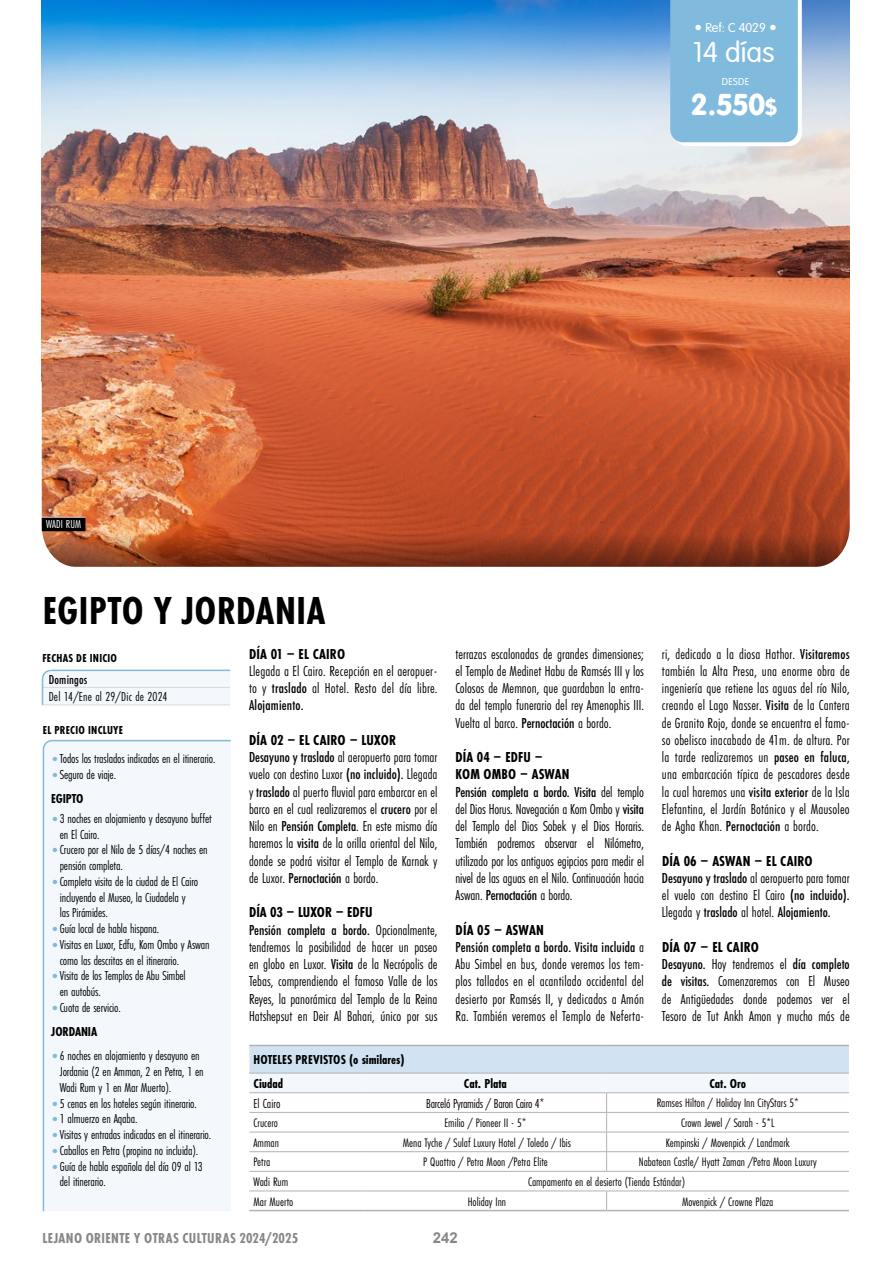
<style>
.page{position:relative;width:893px;height:1263px;background:#fff}
.page>*{position:absolute;margin:0;border:0;box-sizing:border-box;transform-origin:0 0}
.t1{font:700 40.5px "Futura PT Cond";letter-spacing:.01em;color:#000}
.t2{font:31.5px "VAG Rundschrift D";color:#fff}
.t3{font:300 30px "VAG Rundschrift D";color:#fff}
.t4{font:15px/17.2px "Futura PT Cond";color:#000}
.t5{font:700 15px "Futura PT Cond";letter-spacing:.025em;color:#878787}
.t6{font:700 15px "Futura PT Cond";letter-spacing:.01em;color:#000}
.t7{font:700 15px "Arial";color:#878787}
.t8{font:13.5px/15.8px "Futura PT Cond";letter-spacing:-.01em;color:#000}
.t9{font:700 13.5px/23.7px "Futura PT Cond";color:#000}
.t10{font:13.5px "Futura PT Cond";letter-spacing:.01em;color:#000}
.t11{font:300 13.5px "VAG Rundschrift D";color:#fff}
.t12{font:500 13.5px "Futura PT Cond";letter-spacing:.01em;color:#000}
.t13{font:12.75px "Futura PT Cond";color:#000}
.t14{font:700 12px "Futura PT Cond";letter-spacing:.02em;color:#000}
.t15{font:12px "Futura PT Cond";letter-spacing:.01em;color:#fff}
.t16{font:300 10.5px "VAG Rundschrift D";letter-spacing:.03em;color:#fff}
.s1{font-size:16.5px}
.s2{font-family:"VAG Rounded Std";font-weight:700;font-size:22.5px}
.s3{font-weight:500}
.s4{font-weight:700}
.s5{font-family:"The Sans Cd LF3";font-weight:300;font-size:22.5px;color:#80badc}
</style>
<div class="page">
<img style="left:42px;top:0;width:808px;height:382px">
<svg style="left:41px;top:382px;width:809px;height:185px;background:#bf5832"></svg>
<hr style="left:42px;top:517px;width:43px;height:1px;background:#fff">
<div style="left:42px;top:518px;width:43px;height:13px;background:#000"></div>
<hr style="left:249px;top:1210px;width:115px;height:1px;background:#b3b2b2">
<hr style="left:364px;top:1210px;width:243px;height:1px;background:#b3b2b2">
<hr style="left:607px;top:1210px;width:242px;height:1px;background:#b3b2b2">
<hr style="left:249px;top:1171px;width:115px;height:1px;background:#b3b2b2">
<hr style="left:249px;top:1191px;width:115px;height:1px;background:#b3b2b2">
<hr style="left:364px;top:1171px;width:243px;height:1px;background:#b3b2b2">
<hr style="left:607px;top:1171px;width:242px;height:1px;background:#b3b2b2">
<hr style="left:364px;top:1191px;width:243px;height:1px;background:#b3b2b2">
<hr style="left:607px;top:1191px;width:242px;height:1px;background:#b3b2b2">
<svg style="left:606px;top:1191px;width:1px;height:19px"></svg>
<svg style="left:249px;top:1045px;width:600px;height:126px"></svg>
<svg style="left:670px;top:0;width:132px;height:146px;background:#87bddd"></svg>
<svg style="left:41px;top:669px;width:190px;height:37px"></svg>
<div style="left:42px;top:739px;width:189px;height:473px;background:#f4f8fc"></div>
<p class="t15" style="left:46px;top:517px;width:37px">WADI RUM</p>
<p class="t11" style="left:694px;top:20px;width:84px"><span class="s1">•</span> Ref: C 4029 <span class="s1">•</span></p>
<h3 class="t3" style="left:693px;top:35px;width:83px">14 días</h3>
<p class="t16" style="left:722px;top:76px;width:29px">DESDE</p>
<h2 class="t2" style="left:691px;top:86px;width:88px">2.550<span class="s2">$</span></h2>
<h1 class="t1" style="left:43px;top:587px;width:284px">EGIPTO Y JORDANIA</h1>
<p class="t6" style="left:249px;top:645px;width:98px">DÍA 01 – EL CAIRO</p>
<p class="t4" style="left:249px;top:662px;width:190px;text-align:justify">Llegada a El Cairo. Recepción en el aeropuer&shy;to y <span class="s3">traslado</span> al Hotel. Resto del día libre.<br><span class="s3">Alojamiento.</span></p>
<p class="t4" style="left:249px;top:731px;width:190px"><span class="s4">DÍA 02 – EL CAIRO – LUXOR </span><span class="s3">Desayuno y traslado</span> al aeropuerto para tomar vuelo con destino Luxor <span class="s3">(no incluido).</span> Llegada y <span class="s3">traslado</span> al puerto fluvial para embarcar en el barco en el cual realizaremos el <span class="s3">crucero</span> por el Nilo en <span class="s3">Pensión Completa</span>. En este mismo día haremos la <span class="s3">visita</span> de la orilla oriental del Nilo, donde se podrá visitar el Templo de Karnak y de Luxor. <span class="s3">Pernoctación</span> a bordo.</p>
<p class="t4" style="left:249px;top:904px;width:190px"><span class="s4">DÍA 03 – LUXOR – EDFU<br></span><span class="s3">Pensión completa a bordo.</span> Opcionalmente, tendremos la posibilidad de hacer un paseo en globo en Luxor. <span class="s3">Visita</span> de la Necrópolis de Tebas, comprendiendo el famoso Valle de los Reyes, la panorámica del Templo de la Reina Hatshepsut en Deir Al Bahari, único por sus</p>
<p class="t4" style="left:455px;top:645px;width:190px;text-align:justify">terrazas escalonadas de grandes dimensiones; el Templo de Medinet Habu de Ramsés III y los Colosos de Memnon, que guardaban la entra&shy;da del templo funerario del rey Amenophis III.<br>Vuelta al barco. <span class="s3">Pernoctación</span> a bordo.</p>
<p class="t4" style="left:455px;top:749px;width:190px"><span class="s4">DÍA 04 – EDFU –<br>KOM OMBO – ASWAN<br></span><span class="s3">Pensión completa a bordo. Visita</span> del templo del Dios Horus. Navegación a Kom Ombo y <span class="s3">visita </span>del Templo del Dios Sobek y el Dios Horaris.<br>También podremos observar el Nilómetro, utilizado por los antiguos egipcios para medir el nivel de las aguas en el Nilo. Continuación hacia Aswan. <span class="s3">Pernoctación</span> a bordo.</p>
<p class="t4" style="left:455px;top:921px;width:190px"><span class="s4">DÍA 05 – ASWAN<br></span><span class="s3">Pensión completa a bordo. Visita incluida</span> a Abu Simbel en bus, donde veremos los tem&shy;plos tallados en el acantilado occidental del desierto por Ramsés II, y dedicados a Amón Ra. También veremos el Templo de Neferta-</p>
<p class="t4" style="left:662px;top:645px;width:189px;text-align:justify">ri, dedicado a la diosa Hathor. <span class="s3">Visitaremos </span>también la Alta Presa, una enorme obra de ingeniería que retiene las aguas del río Nilo, creando el Lago Nasser. <span class="s3">Visita</span> de la Cantera de Granito Rojo, donde se encuentra el famo&shy;so obelisco inacabado de 41m. de altura. Por la tarde realizaremos un <span class="s3">paseo en faluca, </span>una embarcación típica de pescadores desde la cual haremos una <span class="s3">visita exterior</span> de la Isla Elefantina, el Jardín Botánico y el Mausoleo de Agha Khan. <span class="s3">Pernoctación</span> a bordo.</p>
<p class="t4" style="left:662px;top:852px;width:189px"><span class="s4">DÍA 06 – ASWAN – EL CAIRO </span><span class="s3">Desayuno y traslado</span> al aeropuerto para tomar el vuelo con destino El Cairo <span class="s3">(no incluido).<br></span>Llegada y <span class="s3">traslado</span> al hotel. <span class="s3">Alojamiento.</span></p>
<p class="t4" style="left:662px;top:938px;width:189px"><span class="s4">DÍA 07 – EL CAIRO<br></span><span class="s3">Desayuno.</span> Hoy tendremos el <span class="s3">día completo de visitas.</span> Comenzaremos con El Museo de Antigüedades donde podemos ver el Tesoro de Tut Ankh Amon y mucho más de</p>
<p class="t14" style="left:43px;top:651px;width:76px">FECHAS DE INICIO</p>
<p class="t12" style="left:49px;top:671px;width:40px">Domingos</p>
<p class="t10" style="left:49px;top:689px;width:120px">Del 14/Ene al 29/Dic de 2024</p>
<p class="t14" style="left:43px;top:723px;width:82px">EL PRECIO INCLUYE</p>
<p class="t8" style="left:51px;top:750px;width:166px"><span class="s5">•</span>Todos los traslados indicados en el itinerario.</p>
<p class="t8" style="left:51px;top:762px;width:66px;line-height:24.3px"><span class="s5">•</span>Seguro de viaje.<br><span class="s4">EGIPTO</span></p>
<p class="t8" style="left:60px;top:810px;width:154px;text-indent:-9px"><span class="s5">•</span>3 noches en alojamiento y desayuno buffet en El Cairo.</p>
<p class="t8" style="left:60px;top:842px;width:149px;text-indent:-9px"><span class="s5">•</span>Crucero por el Nilo de 5 días/4 noches en pensión completa.</p>
<p class="t8" style="left:60px;top:873px;width:140px;text-indent:-9px"><span class="s5">•</span>Completa visita de la ciudad de El Cairo incluyendo el Museo, la Ciudadela y las Pirámides.</p>
<p class="t8" style="left:51px;top:921px;width:109px"><span class="s5">•</span>Guía local de habla hispana.</p>
<p class="t8" style="left:60px;top:936px;width:151px;text-indent:-9px"><span class="s5">•</span>Visitas en Luxor, Edfu, Kom Ombo y Aswan como las descritas en el itinerario.</p>
<p class="t8" style="left:60px;top:968px;width:127px;text-indent:-9px"><span class="s5">•</span>Visita de los Templos de Abu Simbel en autobús.</p>
<p class="t8" style="left:51px;top:995px;width:71px;line-height:24.3px"><span class="s5">•</span>Cuota de servicio.<br><span class="s4">JORDANIA</span></p>
<p class="t8" style="left:60px;top:1048px;width:145px;text-indent:-9px"><span class="s5">•</span>6 noches en alojamiento y desayuno en<br>Jordania (2 en Amman, 2 en Petra, 1 en<br>Wadi Rum y 1 en Mar Muerto).</p>
<p class="t8" style="left:51px;top:1095px;width:147px"><span class="s5">•</span>5 cenas en los hoteles según itinerario.</p>
<p class="t8" style="left:51px;top:1111px;width:88px"><span class="s5">•</span>1 almuerzo en Aqaba.</p>
<p class="t8" style="left:51px;top:1127px;width:161px"><span class="s5">•</span>Visitas y entradas indicadas en el itinerario.</p>
<p class="t8" style="left:51px;top:1142px;width:148px"><span class="s5">•</span>Caballos en Petra (propina no incluida).</p>
<p class="t8" style="left:60px;top:1158px;width:145px;text-indent:-9px"><span class="s5">•</span>Guía de habla española del día 09 al 13 del itinerario.</p>
<p class="t9" style="left:253px;top:1048px;width:153px">HOTELES PREVISTOS (o similares)<br>Ciudad</p>
<p class="t9" style="left:464px;top:1072px;width:44px">Cat. Plata</p>
<p class="t9" style="left:709px;top:1072px;width:38px">Cat. Oro</p>
<p class="t8" style="left:254px;top:1095px;width:28px">El Cairo</p>
<p class="t8" style="left:426px;top:1095px;width:120px">Barceló Pyramids / Baron Cairo 4*</p>
<p class="t13" style="left:657px;top:1096px;width:144px">Ramses Hilton / Holiday Inn CityStars 5*</p>
<p class="t13" style="left:253px;top:1115px;width:26px">Crucero</p>
<p class="t13" style="left:444px;top:1115px;width:84px">Emilio / Pioneer II - 5*</p>
<p class="t13" style="left:681px;top:1115px;width:95px">Crown Jewel / Sarah - 5*L</p>
<p class="t13" style="left:253px;top:1135px;width:27px">Amman</p>
<p class="t13" style="left:403px;top:1135px;width:170px">Mena Tyche / Sulaf Luxury Hotel / Toledo / Ibis</p>
<p class="t13" style="left:666px;top:1135px;width:125px">Kempinski / Movenpick / Landmark</p>
<p class="t13" style="left:253px;top:1155px;width:18px">Petra</p>
<p class="t13" style="left:423px;top:1155px;width:126px">P Quattro / Petra Moon /Petra Elite</p>
<p class="t13" style="left:639px;top:1155px;width:180px">Nabatean Castle/ Hyatt Zaman /Petra Moon Luxury</p>
<p class="t13" style="left:253px;top:1174px;width:36px">Wadi Rum</p>
<p class="t13" style="left:528px;top:1174px;width:158px">Campamento en el desierto (Tienda Estándar)</p>
<p class="t13" style="left:253px;top:1194px;width:41px">Mar Muerto</p>
<p class="t13" style="left:468px;top:1194px;width:40px">Holiday Inn</p>
<p class="t13" style="left:682px;top:1194px;width:93px">Movenpick / Crowne Plaza</p>
<p class="t5" style="left:43px;top:1229px;width:257px">LEJANO ORIENTE Y OTRAS CULTURAS 2024/2025</p>
<p class="t7" style="left:433px;top:1227px;width:27px">242</p>
</div>
